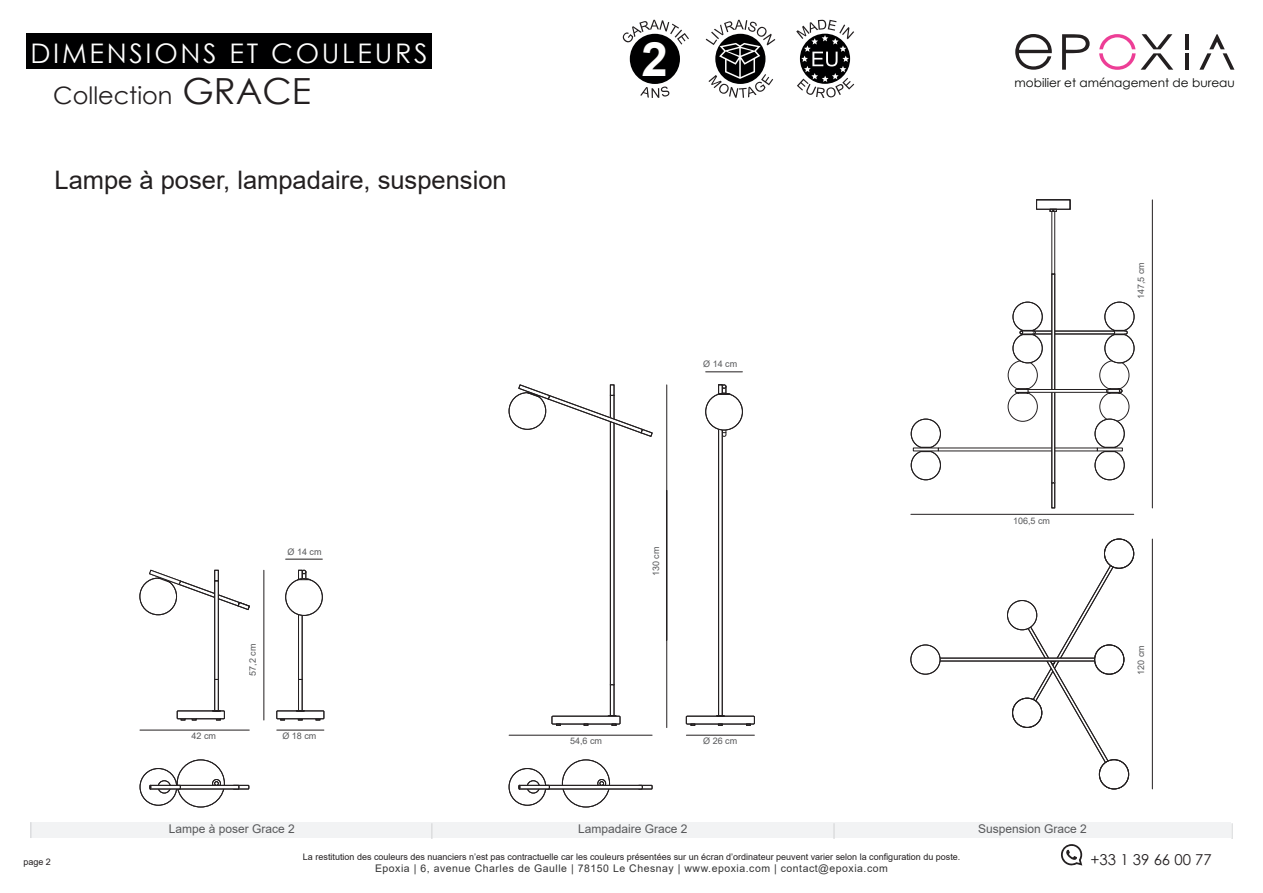
<style>
.page{position:relative;width:1263px;height:893px;background:#fff}
.page>*{position:absolute;margin:0;border:0;box-sizing:border-box;transform-origin:0 0}
.t1{font:700 47.4px "Arial";color:#fff}
.t2{font:27px "Century Gothic";letter-spacing:.1em;color:#fff}
.t3{font:25.5px "Arial";color:#231f20}
.t4{font:24px "Century Gothic";color:#231f20}
.t5{font:15px "Century Gothic";color:#231f20}
.t6{font:12px "Arial";color:#57585a}
.t7{font:12px "Century Gothic";color:#040503}
.t8{font:10.5px "Arial";letter-spacing:.05em;color:#333}
.t9{font:9px "Arial";color:#231f20}
.t10{font:9px "Arial";color:#57585a}
.s1{font-size:36px}
</style>
<div class="page">
<div style="left:26px;top:34px;width:406px;height:35px;background:#000001"></div>
<svg style="left:706px;top:20px;width:69px;height:78px"></svg>
<svg style="left:796px;top:20px;width:58px;height:78px"></svg>
<div style="left:630px;top:34px;width:50px;height:50px;background:#000001;border-radius:50%"></div>
<svg style="left:623px;top:20px;width:66px;height:25px"></svg>
<svg style="left:640px;top:86px;width:29px;height:12px"></svg>
<svg style="left:1061px;top:844px;width:22px;height:22px"></svg>
<svg style="left:1015px;top:34px;width:37px;height:36px"></svg>
<svg style="left:1199px;top:34px;width:35px;height:36px"></svg>
<svg style="left:1185px;top:53px;width:3px;height:17px"></svg>
<svg style="left:1185px;top:34px;width:3px;height:15px"></svg>
<svg style="left:1141px;top:34px;width:32px;height:36px"></svg>
<svg style="left:1062px;top:34px;width:27px;height:36px"></svg>
<svg style="left:1099px;top:34px;width:36px;height:36px"></svg>
<div style="left:30px;top:822px;width:1200px;height:16px;background:#f2f3f4"></div>
<svg style="left:30px;top:822px;width:1px;height:16px"></svg>
<svg style="left:1231px;top:823px;width:1px;height:16px"></svg>
<svg style="left:833px;top:823px;width:1px;height:16px"></svg>
<svg style="left:431px;top:823px;width:1px;height:16px"></svg>
<div style="left:177px;top:760px;width:48px;height:47px;border:1px solid #231f20;border-radius:50%"></div>
<div style="left:212px;top:779px;width:9px;height:9px;border:1px solid #231f20;border-radius:50%"></div>
<div style="left:140px;top:768px;width:37px;height:37px;border:1px solid #231f20;border-radius:50%"></div>
<div style="left:158px;top:780px;width:13px;height:13px;border:1px solid #231f20;border-radius:50%"></div>
<svg style="left:149px;top:781px;width:100px;height:9px"></svg>
<svg style="left:139px;top:559px;width:185px;height:172px"></svg>
<svg style="left:722px;top:430px;width:4px;height:61px"></svg>
<div style="left:610px;top:395px;width:4px;height:290px;border:1px solid #231f20"></div>
<div style="left:610px;top:684px;width:4px;height:32px;border:1px solid #231f20"></div>
<div style="left:718px;top:385px;width:4px;height:331px;border:1px solid #231f20"></div>
<svg style="left:551px;top:716px;width:70px;height:10px"></svg>
<svg style="left:685px;top:716px;width:70px;height:10px"></svg>
<div style="left:509px;top:392px;width:37px;height:38px;border:1px solid #231f20;border-radius:50%"></div>
<svg style="left:518px;top:384px;width:135px;height:53px"></svg>
<div style="left:706px;top:393px;width:36px;height:37px;background:#fff;border-radius:50%"></div>
<div style="left:705px;top:393px;width:38px;height:37px;border:1px solid #231f20;border-radius:50%"></div>
<svg style="left:715px;top:385px;width:18px;height:12px"></svg>
<div style="left:562px;top:760px;width:48px;height:47px;border:1px solid #231f20;border-radius:50%"></div>
<div style="left:597px;top:779px;width:9px;height:9px;border:1px solid #231f20;border-radius:50%"></div>
<div style="left:509px;top:768px;width:37px;height:37px;border:1px solid #231f20;border-radius:50%"></div>
<div style="left:527px;top:780px;width:13px;height:13px;border:1px solid #231f20;border-radius:50%"></div>
<svg style="left:518px;top:781px;width:135px;height:9px"></svg>
<hr style="left:509px;top:735px;width:143px;height:1px;background:#231f20">
<hr style="left:686px;top:735px;width:68px;height:1px;background:#231f20">
<hr style="left:706px;top:372px;width:36px;height:1px;background:#231f20">
<hr style="left:666px;top:385px;width:1px;height:343px;background:#231f20">
<hr style="left:911px;top:514px;width:223px;height:1px;background:#231f20">
<hr style="left:1152px;top:200px;width:1px;height:308px;background:#231f20">
<hr style="left:1152px;top:539px;width:1px;height:250px;background:#231f20">
<svg style="left:1026px;top:563px;width:89px;height:202px"></svg>
<div style="left:938px;top:658px;width:159px;height:3px;border:1px solid #231f20"></div>
<div style="left:910px;top:645px;width:30px;height:29px;border:1px solid #231f20;border-radius:50%"></div>
<div style="left:1007px;top:600px;width:30px;height:30px;background:#fff;border-radius:50%"></div>
<div style="left:1007px;top:600px;width:30px;height:30px;border:1px solid #231f20;border-radius:50%"></div>
<div style="left:1012px;top:698px;width:30px;height:29px;background:#fff;border-radius:50%"></div>
<div style="left:1012px;top:698px;width:30px;height:30px;border:1px solid #231f20;border-radius:50%"></div>
<div style="left:1012px;top:698px;width:30px;height:29px;border:1px solid #231f20;border-radius:50%"></div>
<div style="left:1104px;top:539px;width:30px;height:29px;background:#fff;border-radius:50%"></div>
<div style="left:1104px;top:539px;width:30px;height:30px;border:1px solid #231f20;border-radius:50%"></div>
<div style="left:1104px;top:539px;width:30px;height:29px;border:1px solid #231f20;border-radius:50%"></div>
<div style="left:1095px;top:645px;width:29px;height:29px;background:#fff;border-radius:50%"></div>
<div style="left:1094px;top:645px;width:30px;height:29px;border:1px solid #231f20;border-radius:50%"></div>
<div style="left:1099px;top:760px;width:30px;height:29px;background:#fff;border-radius:50%"></div>
<div style="left:1099px;top:759px;width:30px;height:30px;border:1px solid #231f20;border-radius:50%"></div>
<div style="left:1099px;top:760px;width:30px;height:29px;border:1px solid #231f20;border-radius:50%"></div>
<div style="left:1034px;top:331px;width:84px;height:3px;border:1px solid #231f20"></div>
<div style="left:1013px;top:333px;width:29px;height:30px;border:1px solid #231f20;border-radius:50%"></div>
<div style="left:1013px;top:302px;width:29px;height:30px;border:1px solid #231f20;border-radius:50%"></div>
<div style="left:1095px;top:419px;width:29px;height:30px;border:1px solid #231f20;border-radius:50%"></div>
<div style="left:911px;top:419px;width:30px;height:30px;border:1px solid #231f20;border-radius:50%"></div>
<div style="left:1095px;top:450px;width:29px;height:30px;border:1px solid #231f20;border-radius:50%"></div>
<svg style="left:1104px;top:447px;width:11px;height:5px"></svg>
<div style="left:911px;top:450px;width:30px;height:30px;border:1px solid #231f20;border-radius:50%"></div>
<svg style="left:920px;top:447px;width:131px;height:5px"></svg>
<div style="left:1051px;top:211px;width:4px;height:63px;border:1px solid #231f20"></div>
<div style="left:1051px;top:274px;width:4px;height:209px;border:1px solid #231f20"></div>
<div style="left:1051px;top:483px;width:4px;height:25px;border:1px solid #231f20"></div>
<div style="left:1104px;top:333px;width:30px;height:30px;border:1px solid #231f20;border-radius:50%"></div>
<div style="left:1104px;top:302px;width:30px;height:30px;border:1px solid #231f20;border-radius:50%"></div>
<div style="left:1036px;top:200px;width:34px;height:10px;border:1px solid #231f20"></div>
<svg style="left:1050px;top:209px;width:7px;height:3px"></svg>
<svg style="left:1020px;top:330px;width:16px;height:6px"></svg>
<svg style="left:1113px;top:330px;width:15px;height:6px"></svg>
<svg style="left:1007px;top:360px;width:122px;height:62px"></svg>
<h2 class="t2" style="left:30px;top:34px;width:399px">DIMENSIONS ET COULEURS</h2>
<h3 class="t4" style="left:53px;top:78px;width:259px">Collection <span class="s1">GRACE</span></h3>
<h1 class="t1" style="left:642px;top:26px;width:28px">2</h1>
<h3 class="t7" style="left:1014px;top:74px;width:222px">mobilier et aménagement de bureau</h3>
<p class="t3" style="left:54px;top:163px;width:454px">Lampe à poser, lampadaire, suspension</p>
<p class="t10" style="left:1135px;top:299px;width:39px;rotate:-90deg">147,5 cm</p>
<p class="t10" style="left:703px;top:358px;width:36px">Ø 14 cm</p>
<p class="t10" style="left:1013px;top:515px;width:39px">106,5 cm</p>
<p class="t10" style="left:287px;top:545px;width:36px">Ø 14 cm</p>
<p class="t10" style="left:650px;top:576px;width:31px;rotate:-90deg">130 cm</p>
<p class="t10" style="left:246px;top:676px;width:34px;rotate:-90deg">57,2 cm</p>
<p class="t10" style="left:1135px;top:675px;width:31px;rotate:-90deg">120 cm</p>
<p class="t10" style="left:191px;top:730px;width:26px">42 cm</p>
<p class="t10" style="left:282px;top:730px;width:36px">Ø 18 cm</p>
<p class="t10" style="left:570px;top:735px;width:34px">54,6 cm</p>
<p class="t10" style="left:703px;top:735px;width:36px">Ø 26 cm</p>
<p class="t6" style="left:169px;top:820px;width:128px">Lampe à poser Grace 2</p>
<p class="t6" style="left:578px;top:820px;width:111px">Lampadaire Grace 2</p>
<p class="t6" style="left:978px;top:820px;width:110px">Suspension Grace 2</p>
<p class="t9" style="left:303px;top:851px;width:659px">La restitution des couleurs des nuanciers n’est pas contractuelle car les couleurs présentées sur un écran d’ordinateur peuvent varier selon la configuration du poste.</p>
<p class="t9" style="left:23px;top:855px;width:29px">page 2</p>
<h3 class="t5" style="left:1090px;top:849px;width:123px">+33 1 39 66 00 77</h3>
<p class="t8" style="left:375px;top:861px;width:514px">Epoxia | 6, avenue Charles de Gaulle | 78150 Le Chesnay | www.epoxia.com | contact@epoxia.com</p>
</div>
